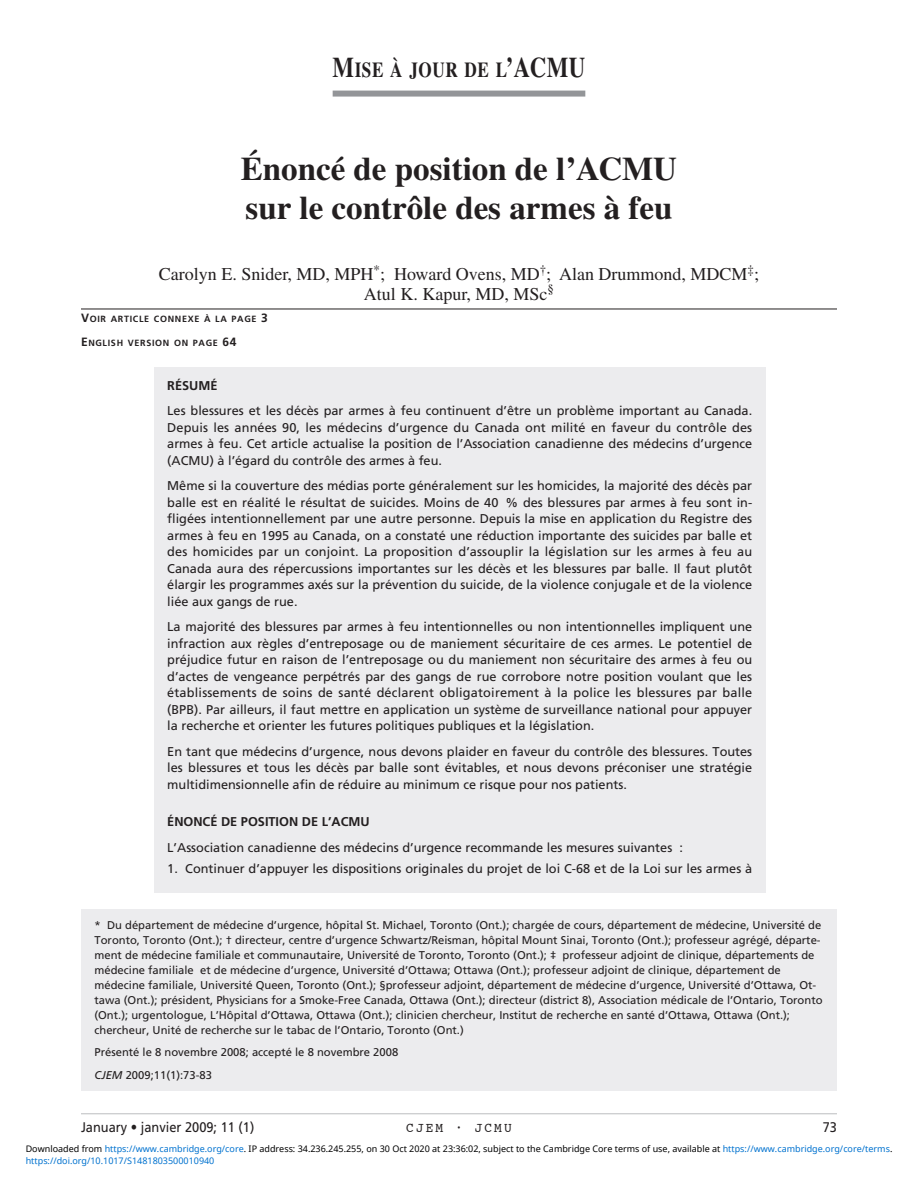
<style>
.page{position:relative;width:918px;height:1188px;background:#fff}
.page>*{position:absolute;margin:0;border:0;box-sizing:border-box;transform-origin:0 0}
.t1{font:700 33px/39.6px "Times";color:#231f20}
.t2{font:700 21.3px "Times";letter-spacing:.035em;color:#231f20;scale:.8 1}
.t3{font:18px/19.5px "Times";color:#231f20;text-align:center}
.t4{font:13.95px "Frutiger";color:#231f20;scale:.92 1}
.t5{font:13.95px "Courier";letter-spacing:.16em;color:#231f20;scale:.92 1}
.t6{font:12.75px/16.5px "Frutiger";color:#231f20;text-align:justify}
.t7{font:700 12.75px "Frutiger";color:#231f20}
.t8{font:11.25px/15px "Frutiger";color:#231f20}
.t9{font:9px "Noto Sans";color:#000}
.t10{font:700 9px "Frutiger";letter-spacing:.075em;color:#231f20}
.t11{font:9px "Noto Sans";color:#0172cf}
.s1{font-size:28.5px}
.s2{font-size:12px}
.s3{font-style:italic}
.s4{color:#0172cf}
</style>
<div class="page">
<hr style="left:81px;top:1113px;width:756px;height:1px;background:#bcbdc0">
<div style="left:154px;top:367px;width:612px;height:525px;background:#ececee"></div>
<div style="left:333px;top:91px;width:252px;height:6px;background:#939598"></div>
<hr style="left:81px;top:309px;width:756px;height:1px;background:#231f20">
<div style="left:81px;top:909px;width:756px;height:182px;background:#ececee"></div>
<h2 class="t2" style="left:333px;top:62px;width:317px"><span class="s1">M</span>ISE À JOUR DE L<span class="s1">’ACMU</span></h2>
<h1 class="t1" style="left:241px;top:152px;width:438px">Énoncé de position de l’ACMU sur le contrôle des armes à feu</h1>
<h3 class="t3" style="left:159px;top:266px;width:602px">Carolyn E. Snider, MD, MPH<sup>*</sup>; Howard Ovens, MD<sup>†</sup>; Alan Drummond, MDCM<sup>‡</sup>;<br>Atul K. Kapur, MD, MSc<sup>§</sup></h3>
<p class="t10" style="left:81px;top:315px;width:188px"><span class="s2">V</span>OIR ARTICLE CONNEXE À LA PAGE <span class="s2">3</span></p>
<p class="t10" style="left:81px;top:339px;width:157px"><span class="s2">E</span>NGLISH VERSION ON PAGE <span class="s2">64</span></p>
<p class="t7" style="left:167px;top:380px;width:52px">RÉSUMÉ</p>
<p class="t6" style="left:167px;top:404px;width:587px">Les blessures et les décès par armes à feu continuent d’être un problème important au Canada.<br>Depuis les années 90, les médecins d’urgence du Canada ont milité en faveur du contrôle des armes à feu. Cet article actualise la position de l’Association canadienne des médecins d’urgence (ACMU) à l’égard du contrôle des armes à feu.</p>
<p class="t6" style="left:167px;top:479px;width:587px">Même si la couverture des médias porte généralement sur les homicides, la majorité des décès par balle est en réalité le résultat de suicides. Moins de 40 % des blessures par armes à feu sont in&shy;fligées intentionnellement par une autre personne. Depuis la mise en application du Registre des armes à feu en 1995 au Canada, on a constaté une réduction importante des suicides par balle et des homicides par un conjoint. La proposition d’assouplir la législation sur les armes à feu au Canada aura des répercussions importantes sur les décès et les blessures par balle. Il faut plutôt élargir les programmes axés sur la prévention du suicide, de la violence conjugale et de la violence liée aux gangs de rue.</p>
<p class="t6" style="left:167px;top:620px;width:587px">La majorité des blessures par armes à feu intentionnelles ou non intentionnelles impliquent une infraction aux règles d’entreposage ou de maniement sécuritaire de ces armes. Le potentiel de préjudice futur en raison de l’entreposage ou du maniement non sécuritaire des armes à feu ou d’actes de vengeance perpétrés par des gangs de rue corrobore notre position voulant que les établissements de soins de santé déclarent obligatoirement à la police les blessures par balle (BPB). Par ailleurs, il faut mettre en application un système de surveillance national pour appuyer la recherche et orienter les futures politiques publiques et la législation.</p>
<p class="t6" style="left:167px;top:744px;width:587px">En tant que médecins d’urgence, nous devons plaider en faveur du contrôle des blessures. Toutes les blessures et tous les décès par balle sont évitables, et nous devons préconiser une stratégie multidimensionnelle afin de réduire au minimum ce risque pour nos patients.</p>
<p class="t7" style="left:167px;top:817px;width:204px">ÉNONCÉ DE POSITION DE L’ACMU</p>
<p class="t6" style="left:167px;top:840px;width:517px">L’Association canadienne des médecins d’urgence recommande les mesures suivantes :</p>
<p class="t6" style="left:167px;top:861px;width:587px">1. Continuer d’appuyer les dispositions originales du projet de loi C-68 et de la Loi sur les armes à</p>
<p class="t8" style="left:94px;top:918px;width:730px">* Du département de médecine d’urgence, hôpital St. Michael, Toronto (Ont.); chargée de cours, département de médecine, Université de Toronto, Toronto (Ont.); † directeur, centre d’urgence Schwartz/Reisman, hôpital Mount Sinai, Toronto (Ont.); professeur agrégé, départe&shy;ment de médecine familiale et communautaire, Université de Toronto, Toronto (Ont.); ‡ professeur adjoint de clinique, départements de médecine familiale et de médecine d’urgence, Université d’Ottawa; Ottawa (Ont.); professeur adjoint de clinique, département de médecine familiale, Université Queen, Toronto (Ont.); §professeur adjoint, département de médecine d’urgence, Université d’Ottawa, Ot&shy;tawa (Ont.); président, Physicians for a Smoke-Free Canada, Ottawa (Ont.); directeur (district 8), Association médicale de l’Ontario, Toronto (Ont.); urgentologue, L’Hôpital d’Ottawa, Ottawa (Ont.); clinicien chercheur, Institut de recherche en santé d’Ottawa, Ottawa (Ont.); chercheur, Unité de recherche sur le tabac de l’Ontario, Toronto (Ont.)</p>
<p class="t8" style="left:94px;top:1042px;width:305px;line-height:22.5px">Présenté le 8 novembre 2008; accepté le 8 novembre 2008<br><span class="s3">CJEM</span> 2009;11(1):73-83</p>
<p class="t4" style="left:81px;top:1122px;width:190px">January • janvier 2009; 11 (1)</p>
<p class="t5" style="left:406px;top:1122px;width:116px">CJEM • JCMU</p>
<p class="t4" style="left:823px;top:1122px;width:17px">73</p>
<p class="t9" style="left:26px;top:1143px;width:868px">Downloaded from <span class="s4">https://www.cambridge.org/core</span>. IP address: 34.236.245.255, on 30 Oct 2020 at 23:36:02, subject to the Cambridge Core terms of use, available at <span class="s4">https://www.cambridge.org/core/terms</span>.</p>
<p class="t11" style="left:26px;top:1155px;width:190px">https://doi.org/10.1017/S1481803500010940</p>
</div>
